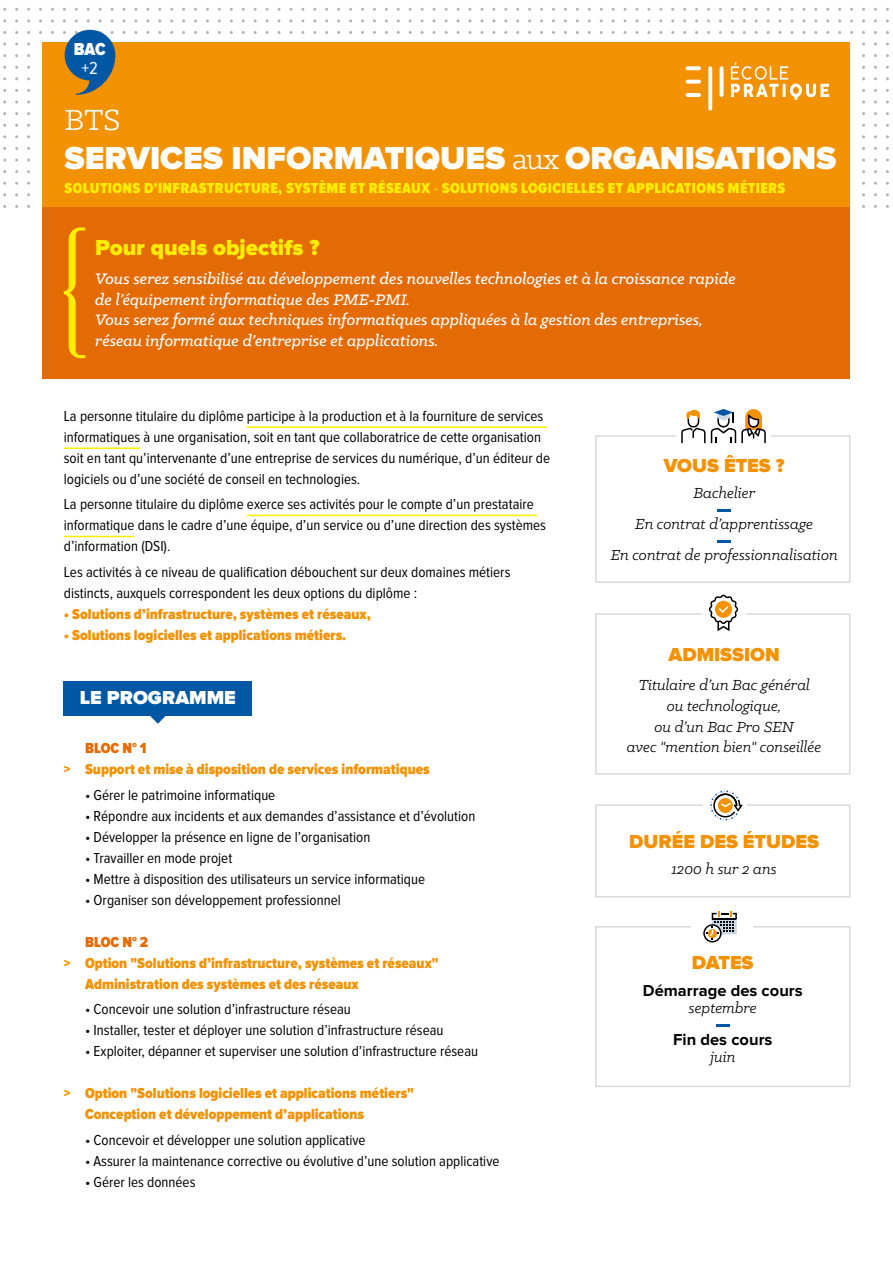
<style>
.page{position:relative;width:893px;height:1263px;background:#fff}
.page>*{position:absolute;margin:0;border:0;box-sizing:border-box;transform-origin:0 0}
.t1{font:900 33px "Proxima Nova";color:#fff}
.t2{font:33px "Klinic Slab";color:#fff}
.t3{font:900 22.5px "Proxima Nova";color:#ffed00}
.t4{font:900 19.5px "Proxima Nova";color:#f39200}
.t5{font:900 19.5px "Proxima Nova";color:#fff}
.t6{font:900 18px "Proxima Nova Cond";color:#fff}
.t7{font:18px "Proxima Nova Cond";color:#fff}
.t8{font:italic 500 17.25px/20.7px "Klinic Slab";color:#fff}
.t9{font:italic 16.5px/20.7px "Klinic Slab";color:#000;text-align:center}
.t10{font:700 16.5px "Proxima Nova";color:#000}
.t11{font:15px/21px "Proxima Nova Cond";color:#000}
.t12{font:900 15px/21px "Proxima Nova Cond";color:#f39200}
.t13{font:900 15px "Proxima Nova A Cond";letter-spacing:.02em;color:#ffed00}
.t14{font:900 15px "Proxima Nova Cond";color:#e46a04}
.s1{font-family:"Klinic Slab";font-weight:400}
.s2{font-weight:400}
</style>
<div class="page">
<div style="left:43px;top:43px;width:807px;height:164px;background:#f39200"></div>
<div style="left:43px;top:207px;width:807px;height:171px;background:#e46a04"></div>
<svg style="left:63px;top:30px;width:52px;height:65px"></svg>
<svg style="left:64px;top:227px;width:21px;height:131px"></svg>
<div style="left:595px;top:613px;width:255px;height:162px;border:2px solid #dadada"></div>
<div style="left:702px;top:592px;width:43px;height:43px;background:#fff"></div>
<svg style="left:709px;top:594px;width:29px;height:37px"></svg>
<div style="left:595px;top:804px;width:255px;height:93px;border:2px solid #dadada"></div>
<div style="left:703px;top:786px;width:44px;height:42px;background:#fff"></div>
<svg style="left:710px;top:790px;width:32px;height:30px"></svg>
<div style="left:595px;top:926px;width:255px;height:161px;border:2px solid #dadada"></div>
<div style="left:691px;top:906px;width:62px;height:44px;background:#fff"></div>
<svg style="left:703px;top:911px;width:34px;height:31px"></svg>
<svg style="left:716px;top:1025px;width:13px;height:2px"></svg>
<hr style="left:247px;top:426px;width:299px;height:2px;background:#ffed00">
<hr style="left:64px;top:447px;width:76px;height:2px;background:#ffed00">
<hr style="left:247px;top:515px;width:290px;height:1px;background:#ffed00">
<hr style="left:64px;top:536px;width:71px;height:1px;background:#ffed00">
<svg style="left:150px;top:716px;width:16px;height:8px"></svg>
<div style="left:64px;top:681px;width:188px;height:35px;background:#0058a5"></div>
<div style="left:595px;top:435px;width:255px;height:148px;border:2px solid #dadada"></div>
<div style="left:676px;top:407px;width:95px;height:43px;background:#fff"></div>
<svg style="left:681px;top:409px;width:55px;height:34px"></svg>
<svg style="left:741px;top:409px;width:25px;height:34px"></svg>
<svg style="left:718px;top:509px;width:13px;height:2px"></svg>
<svg style="left:718px;top:541px;width:13px;height:2px"></svg>
<svg style="left:731px;top:62px;width:49px;height:35px"></svg>
<svg style="left:780px;top:66px;width:49px;height:34px"></svg>
<svg style="left:686px;top:80px;width:15px;height:4px"></svg>
<svg style="left:708px;top:66px;width:4px;height:45px"></svg>
<svg style="left:686px;top:66px;width:15px;height:4px"></svg>
<hr style="left:686px;top:93px;width:15px;height:4px;background:#fff;border-radius:2px">
<hr style="left:720px;top:66px;width:3px;height:31px;background:#fff;border-radius:2px">
<p class="t6" style="left:74px;top:39px;width:33px">BAC</p>
<p class="t7" style="left:81px;top:58px;width:18px">+2</p>
<h1 class="t2" style="left:65px;top:99px;width:57px">BTS</h1>
<h1 class="t1" style="left:65px;top:139px;width:773px">SERVICES INFORMATIQUES <span class="s1">aux</span> ORGANISATIONS</h1>
<p class="t13" style="left:65px;top:179px;width:722px">SOLUTIONS D’INFRASTRUCTURE, SYSTÈME ET RÉSEAUX <span class="s2">-</span> SOLUTIONS LOGICIELLES ET APPLICATIONS MÉTIERS</p>
<h2 class="t3" style="left:95px;top:234px;width:226px">Pour quels objectifs ?</h2>
<p class="t8" style="left:95px;top:268px;width:642px">Vous serez sensibilisé au développement des nouvelles technologies et à la croissance rapide de l’équipement informatique des PME-PMI.<br>Vous serez formé aux techniques informatiques appliquées à la gestion des entreprises, réseau informatique d’entreprise et applications.</p>
<p class="t11" style="left:64px;top:406px;width:488px">La personne titulaire du diplôme participe à la production et à la fourniture de services informatiques à une organisation, soit en tant que collaboratrice de cette organisation soit en tant qu’intervenante d’une entreprise de services du numérique, d’un éditeur de logiciels ou d’une société de conseil en technologies.</p>
<p class="t11" style="left:64px;top:494px;width:484px">La personne titulaire du diplôme exerce ses activités pour le compte d’un prestataire informatique dans le cadre d’une équipe, d’un service ou d’une direction des systèmes d’information (DSI).</p>
<p class="t11" style="left:64px;top:562px;width:448px">Les activités à ce niveau de qualification débouchent sur deux domaines métiers distincts, auxquels correspondent les deux options du diplôme :</p>
<p class="t12" style="left:64px;top:604px;width:309px">• Solutions d’infrastructure, systèmes et réseaux,</p>
<p class="t12" style="left:64px;top:625px;width:284px">• Solutions logicielles et applications métiers.</p>
<h3 class="t5" style="left:80px;top:686px;width:158px">LE PROGRAMME</h3>
<p class="t14" style="left:85px;top:740px;width:63px">BLOC N° 1</p>
<p class="t12" style="left:64px;top:759px;width:367px">&gt; Support et mise à disposition de services informatiques</p>
<p class="t11" style="left:85px;top:784px;width:192px">• Gérer le patrimoine informatique</p>
<p class="t11" style="left:85px;top:805px;width:392px">• Répondre aux incidents et aux demandes d’assistance et d’évolution</p>
<p class="t11" style="left:85px;top:826px;width:287px">• Développer la présence en ligne de l’organisation</p>
<p class="t11" style="left:85px;top:847px;width:149px">• Travailler en mode projet</p>
<p class="t11" style="left:85px;top:868px;width:342px">• Mettre à disposition des utilisateurs un service informatique</p>
<p class="t11" style="left:85px;top:889px;width:257px">• Organiser son développement professionnel</p>
<p class="t14" style="left:85px;top:933px;width:65px">BLOC N° 2</p>
<p class="t12" style="left:85px;top:953px;width:355px;text-indent:-21px">&gt; Option "Solutions d’infrastructure, systèmes et réseaux"<br>Administration des systèmes et des réseaux</p>
<p class="t11" style="left:85px;top:999px;width:267px">• Concevoir une solution d’infrastructure réseau</p>
<p class="t11" style="left:85px;top:1020px;width:360px">• Installer, tester et déployer une solution d’infrastructure réseau</p>
<p class="t11" style="left:85px;top:1041px;width:395px">• Exploiter, dépanner et superviser une solution d’infrastructure réseau</p>
<p class="t12" style="left:85px;top:1083px;width:330px;text-indent:-21px">&gt; Option "Solutions logicielles et applications métiers"<br>Conception et développement d’applications</p>
<p class="t11" style="left:85px;top:1129px;width:282px">• Concevoir et développer une solution applicative</p>
<p class="t11" style="left:85px;top:1150px;width:416px">• Assurer la maintenance corrective ou évolutive d’une solution applicative</p>
<p class="t11" style="left:85px;top:1171px;width:112px">• Gérer les données</p>
<h3 class="t4" style="left:664px;top:454px;width:122px">VOUS ÊTES ?</h3>
<p class="t9" style="left:611px;top:477px;width:229px;line-height:31.2px">Bachelier<br>En contrat d’apprentissage<br>En contrat de professionnalisation</p>
<h3 class="t4" style="left:668px;top:643px;width:113px">ADMISSION</h3>
<p class="t9" style="left:627px;top:674px;width:196px">Titulaire d’un Bac général<br>ou technologique,<br>ou d’un Bac Pro SEN<br>avec "mention bien" conseillée</p>
<h3 class="t4" style="left:629px;top:830px;width:191px">DURÉE DES ÉTUDES</h3>
<p class="t9" style="left:671px;top:858px;width:107px">1200 h sur 2 ans</p>
<h3 class="t4" style="left:692px;top:951px;width:63px">DATES</h3>
<p class="t10" style="left:643px;top:981px;width:161px">Démarrage des cours</p>
<p class="t9" style="left:689px;top:997px;width:69px">septembre</p>
<p class="t10" style="left:673px;top:1030px;width:101px">Fin des cours</p>
<p class="t9" style="left:710px;top:1046px;width:27px">juin</p>
</div>
